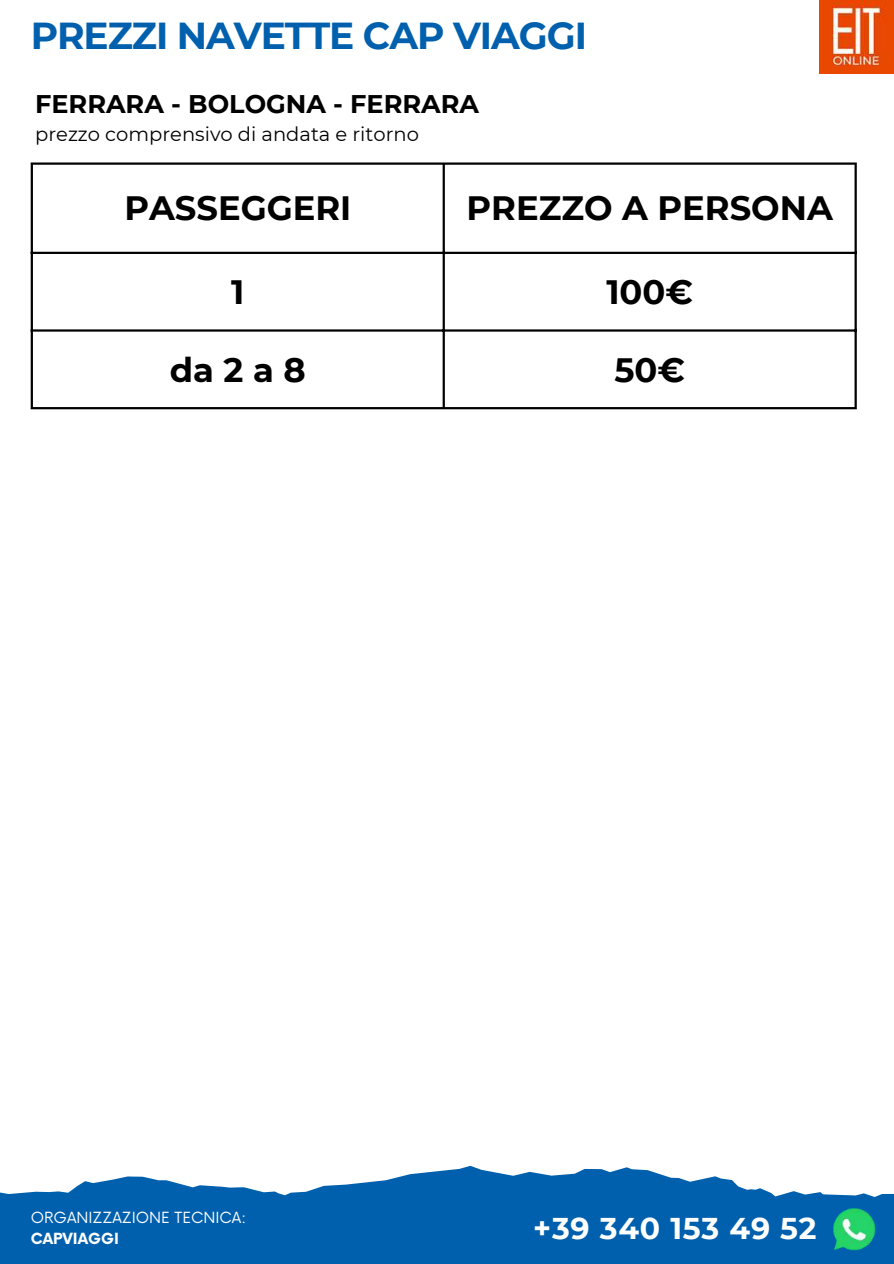
<style>
.page{position:relative;width:894px;height:1264px;background:#fff}
.page>*{position:absolute;margin:0;border:0;box-sizing:border-box;transform-origin:0 0}
.t1{font:700 37.5px "Montserrat";letter-spacing:-.03em;color:#0160ad}
.t2{font:700 33.75px "Montserrat";color:#000}
.t3{font:700 30px "Montserrat";letter-spacing:.025em;color:#fff}
.t4{font:700 25.5px "Montserrat";color:#000}
.t5{font:19.5px "Montserrat";color:#000}
.t6{font:15px "Now";color:#fff}
.t7{font:700 15px "Now";color:#fff}
</style>
<div class="page">
<img style="left:819px;top:0;width:73px;height:73px">
<svg style="left:0;top:1165px;width:893px;height:98px;fill:#0160ad"></svg>
<img style="left:832px;top:1207px;width:42px;height:42px">
<hr style="left:31px;top:165px;width:2px;height:242px;background:#000">
<hr style="left:442px;top:165px;width:3px;height:242px;background:#000">
<hr style="left:854px;top:165px;width:2px;height:242px;background:#000">
<hr style="left:31px;top:162px;width:825px;height:3px;background:#000">
<hr style="left:31px;top:252px;width:825px;height:2px;background:#000">
<hr style="left:31px;top:329px;width:825px;height:2px;background:#000">
<hr style="left:31px;top:407px;width:825px;height:2px;background:#000">
<p class="t1" style="left:31px;top:12px;width:557px">PREZZI NAVETTE CAP VIAGGI</p>
<p class="t4" style="left:35px;top:88px;width:445px">FERRARA - BOLOGNA - FERRARA</p>
<p class="t5" style="left:35px;top:122px;width:385px">prezzo comprensivo di andata e ritorno</p>
<p class="t2" style="left:124px;top:187px;width:228px">PASSEGGERI</p>
<p class="t2" style="left:466px;top:187px;width:368px">PREZZO A PERSONA</p>
<p class="t2" style="left:231px;top:271px;width:15px">1</p>
<p class="t2" style="left:606px;top:271px;width:88px">100€</p>
<p class="t2" style="left:170px;top:349px;width:137px">da2a8</p>
<p class="t2" style="left:614px;top:349px;width:72px">50€</p>
<p class="t6" style="left:31px;top:1209px;width:217px">ORGANIZZAZIONE TECNICA:</p>
<p class="t7" style="left:31px;top:1229px;width:90px">CAPVIAGGI</p>
<p class="t3" style="left:533px;top:1209px;width:285px">+39 340 153 49 52</p>
</div>
